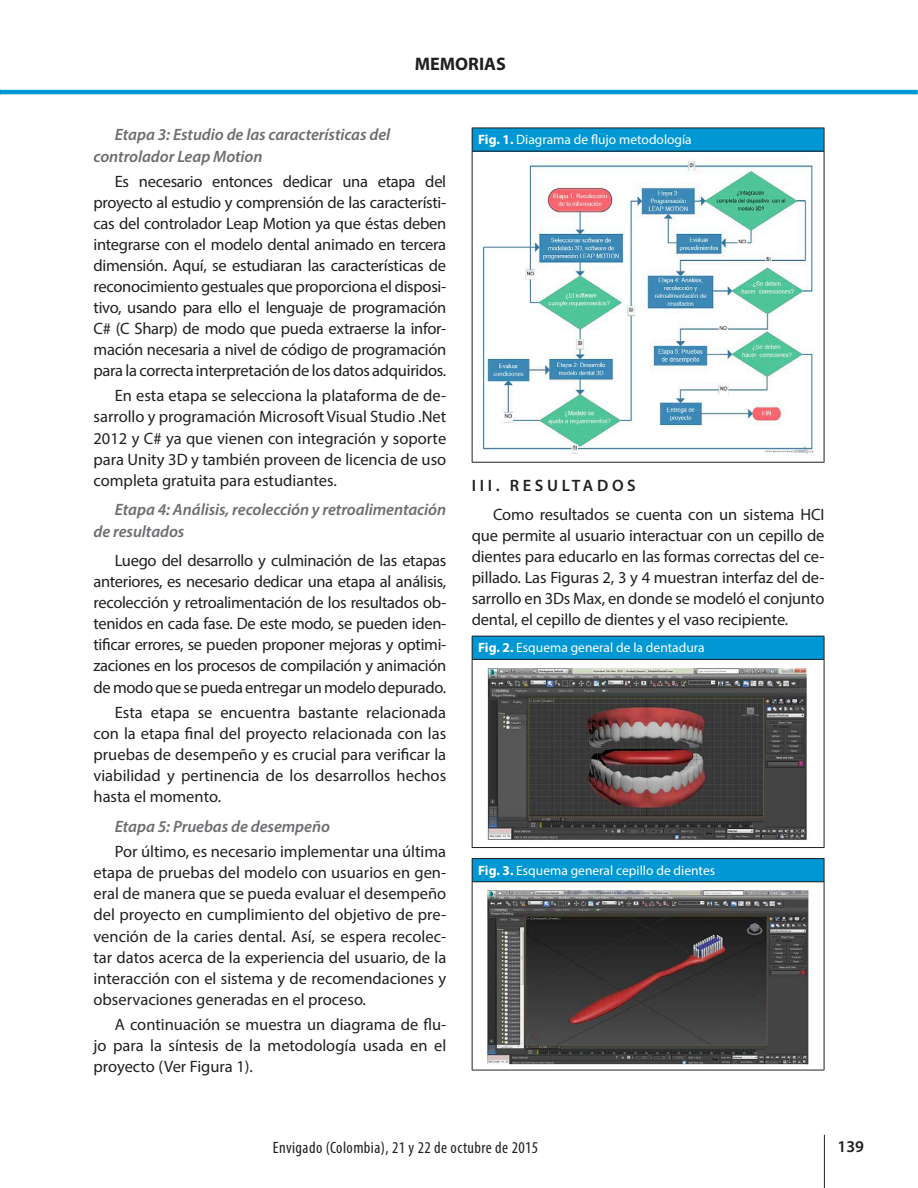
<style>
.page{position:relative;width:918px;height:1188px;background:#fff}
.page>*{position:absolute;margin:0;border:0;box-sizing:border-box;transform-origin:0 0}
.t1{font:700 18.15px "Myriad Pro";color:#231f20}
.t2{font:16.5px/21px "Myriad Pro";letter-spacing:-.005em;color:#231f20;text-align:justify}
.t3{font:italic 600 16.5px/21.6px "Myriad Pro";letter-spacing:-.005em;color:#6c6d70}
.t4{font:condensed 16.5px "Myriad Pro";letter-spacing:.025em;color:#231f20}
.t5{font:600 16.5px "Myriad Pro";letter-spacing:.22em;color:#231f20}
.t6{font:13.5px "Myriad Pro";color:#fffefc}
.s1{font-weight:700}
</style>
<div class="page">
<hr style="left:0;top:90px;width:918px;height:4px;background:#0098d4">
<hr style="left:824px;top:1135px;width:1px;height:53px;background:#231f20">
<div style="left:472px;top:128px;width:352px;height:23px;background:#0098d4"></div>
<hr style="left:472px;top:128px;width:352px;height:1px;background:#231f20">
<svg style="left:472px;top:128px;width:1px;height:23px"></svg>
<hr style="left:472px;top:151px;width:352px;height:1px;background:#231f20">
<svg style="left:824px;top:128px;width:1px;height:23px"></svg>
<hr style="left:472px;top:152px;width:1px;height:310px;background:#231f20">
<hr style="left:824px;top:151px;width:1px;height:311px;background:#231f20">
<hr style="left:472px;top:462px;width:352px;height:1px;background:#231f20">
<img style="left:480px;top:161px;width:336px;height:293px">
<div style="left:472px;top:636px;width:352px;height:23px;background:#0098d4"></div>
<hr style="left:472px;top:636px;width:352px;height:1px;background:#231f20">
<svg style="left:472px;top:636px;width:1px;height:23px"></svg>
<hr style="left:472px;top:659px;width:352px;height:1px;background:#231f20">
<svg style="left:824px;top:636px;width:1px;height:23px"></svg>
<hr style="left:472px;top:660px;width:1px;height:187px;background:#231f20">
<hr style="left:824px;top:659px;width:1px;height:188px;background:#231f20">
<hr style="left:472px;top:847px;width:352px;height:1px;background:#231f20">
<img style="left:487px;top:667px;width:320px;height:173px">
<div style="left:472px;top:859px;width:352px;height:23px;background:#0098d4"></div>
<hr style="left:472px;top:858px;width:352px;height:1px;background:#231f20">
<svg style="left:472px;top:859px;width:1px;height:22px"></svg>
<hr style="left:472px;top:881px;width:352px;height:1px;background:#231f20">
<svg style="left:824px;top:859px;width:1px;height:23px"></svg>
<hr style="left:472px;top:882px;width:1px;height:188px;background:#231f20">
<hr style="left:824px;top:882px;width:1px;height:188px;background:#231f20">
<hr style="left:472px;top:1070px;width:352px;height:1px;background:#231f20">
<img style="left:486px;top:889px;width:323px;height:175px">
<p class="t1" style="left:415px;top:52px;width:93px">MEMORIAS</p>
<p class="t3" style="left:94px;top:123px;width:298px;text-indent:21px">Etapa 3: Estudio de las características del controlador Leap Motion</p>
<p class="t2" style="left:94px;top:171px;width:354px;text-indent:21px">Es necesario entonces dedicar una etapa del proyecto al estudio y comprensión de las característi&shy;cas del controlador Leap Motion ya que éstas deben integrarse con el modelo dental animado en tercera dimensión. Aquí, se estudiaran las características de reconocimiento gestuales que proporciona el disposi&shy;tivo, usando para ello el lenguaje de programación C# (C Sharp) de modo que pueda extraerse la infor&shy;mación necesaria a nivel de código de programación para la correcta interpretación de los datos adquiridos.</p>
<p class="t2" style="left:94px;top:385px;width:354px;text-indent:21px">En esta etapa se selecciona la plataforma de de&shy;sarrollo y programación Microsoft Visual Studio .Net 2012 y C# ya que vienen con integración y soporte para Unity 3D y también proveen de licencia de uso completa gratuita para estudiantes.</p>
<p class="t3" style="left:94px;top:498px;width:354px;text-indent:21px">Etapa 4: Análisis, recolección y retroalimentación de resultados</p>
<p class="t2" style="left:94px;top:550px;width:354px;text-indent:21px">Luego del desarrollo y culminación de las etapas anteriores, es necesario dedicar una etapa al análisis, recolección y retroalimentación de los resultados ob&shy;tenidos en cada fase. De este modo, se pueden iden&shy;tificar errores, se pueden proponer mejoras y optimi&shy;zaciones en los procesos de compilación y animación de modo que se pueda entregar un modelo depurado.</p>
<p class="t2" style="left:94px;top:702px;width:354px;text-indent:21px">Esta etapa se encuentra bastante relacionada con la etapa final del proyecto relacionada con las pruebas de desempeño y es crucial para verificar la viabilidad y pertinencia de los desarrollos hechos hasta el momento.</p>
<p class="t3" style="left:115px;top:815px;width:217px">Etapa 5: Pruebas de desempeño</p>
<p class="t2" style="left:94px;top:841px;width:354px;text-indent:21px">Por último, es necesario implementar una última etapa de pruebas del modelo con usuarios en gen&shy;eral de manera que se pueda evaluar el desempeño del proyecto en cumplimiento del objetivo de pre&shy;vención de la caries dental. Así, se espera recolec&shy;tar datos acerca de la experiencia del usuario, de la interacción con el sistema y de recomendaciones y observaciones generadas en el proceso.</p>
<p class="t2" style="left:94px;top:1014px;width:354px;text-indent:21px">A continuación se muestra un diagrama de flu&shy;jo para la síntesis de la metodología usada en el proyecto (Ver Figura 1).</p>
<p class="t6" style="left:478px;top:131px;width:215px"><span class="s1">Fig. 1.</span> Diagrama de flujo metodología</p>
<p class="t5" style="left:472px;top:475px;width:165px">III. RESULTADOS</p>
<p class="t2" style="left:472px;top:504px;width:354px;text-indent:21px">Como resultados se cuenta con un sistema HCI que permite al usuario interactuar con un cepillo de dientes para educarlo en las formas correctas del ce&shy;pillado. Las Figuras 2, 3 y 4 muestran interfaz del de&shy;sarrollo en 3Ds Max, en donde se modeló el conjunto dental, el cepillo de dientes y el vaso recipiente.</p>
<p class="t6" style="left:478px;top:639px;width:228px"><span class="s1">Fig. 2.</span> Esquema general de la dentadura</p>
<p class="t6" style="left:478px;top:862px;width:238px"><span class="s1">Fig. 3.</span> Esquema general cepillo de dientes</p>
<p class="t4" style="left:273px;top:1138px;width:267px">Envigado (Colombia), 21 y 22 de octubre de 2015</p>
<p class="t5" style="left:838px;top:1136px;width:28px">139</p>
</div>
